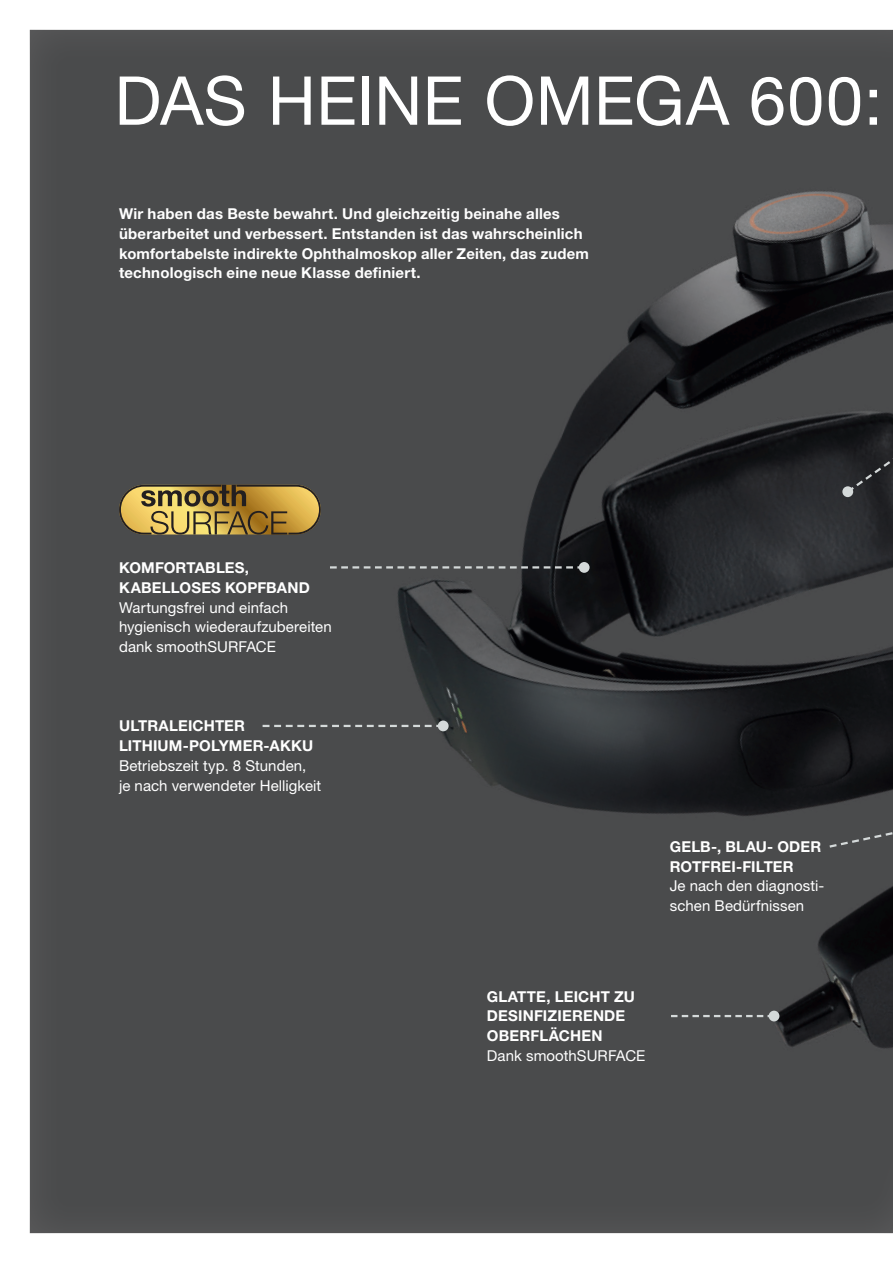
<style>
.page{position:relative;width:893px;height:1263px;background:#fff}
.page>*{position:absolute;margin:0;border:0;box-sizing:border-box;transform-origin:0 0}
.t1{font:67.5px "Helvetica Neue LT Std";letter-spacing:.005em;color:#fff}
.t2{font:700 15px/19.8px "Helvetica Neue LT Std";letter-spacing:.015em;color:#fff}
.t3{font:15px/19.8px "Helvetica Neue LT Std";letter-spacing:.005em;color:#fff}
</style>
<div class="page">
<div style="left:29px;top:27px;width:864px;height:1207px;background:#231f20;opacity:.75"></div>
<svg style="left:119px;top:485px;width:202px;height:49px"></svg>
<svg style="left:845px;top:279px;width:48px;height:216px"></svg>
<div style="left:842px;top:486px;width:11px;height:11px;background:#d4d9d9;border-radius:50%"></div>
<svg style="left:827px;top:819px;width:66px;height:30px"></svg>
<svg style="left:671px;top:1015px;width:98px;height:2px"></svg>
<div style="left:769px;top:1011px;width:10px;height:10px;background:#d4d9d9;border-radius:50%"></div>
<svg style="left:263px;top:725px;width:175px;height:2px"></svg>
<div style="left:438px;top:720px;width:11px;height:11px;background:#d4d9d9;border-radius:50%"></div>
<svg style="left:330px;top:566px;width:249px;height:2px"></svg>
<div style="left:579px;top:562px;width:11px;height:11px;background:#d4d9d9;border-radius:50%"></div>
<p class="t1" style="left:115px;top:60px;width:769px">DAS HEINE OMEGA 600:</p>
<p class="t2" style="left:119px;top:203px;width:471px">Wir haben das Beste bewahrt. Und gleichzeitig beinahe alles überarbeitet und verbessert. Entstanden ist das wahrscheinlich komfortabelste indirekte Ophthalmoskop aller Zeiten, das zudem technologisch eine neue Klasse definiert.</p>
<p class="t2" style="left:119px;top:557px;width:192px">KOMFORTABLES,<br>KABELLOSES KOPFBAND</p>
<p class="t3" style="left:119px;top:597px;width:214px">Wartungsfrei und einfach hygienisch wiederaufzubereiten dank smoothSURFACE</p>
<p class="t2" style="left:119px;top:716px;width:196px">ULTRALEICHTER<br>LITHIUM-POLYMER-AKKU</p>
<p class="t3" style="left:119px;top:755px;width:204px">Betriebszeit typ. 8 Stunden, je nach verwendeter Helligkeit</p>
<p class="t2" style="left:670px;top:836px;width:153px">GELB-, BLAU- ODER<br>ROTFREI-FILTER</p>
<p class="t3" style="left:670px;top:876px;width:156px">Je nach den diagnosti&shy;schen Bedürfnissen</p>
<p class="t2" style="left:487px;top:986px;width:150px">GLATTE, LEICHT ZU<br>DESINFIZIERENDE<br>OBERFLÄCHEN</p>
<p class="t3" style="left:487px;top:1045px;width:160px">Dank smoothSURFACE</p>
</div>
